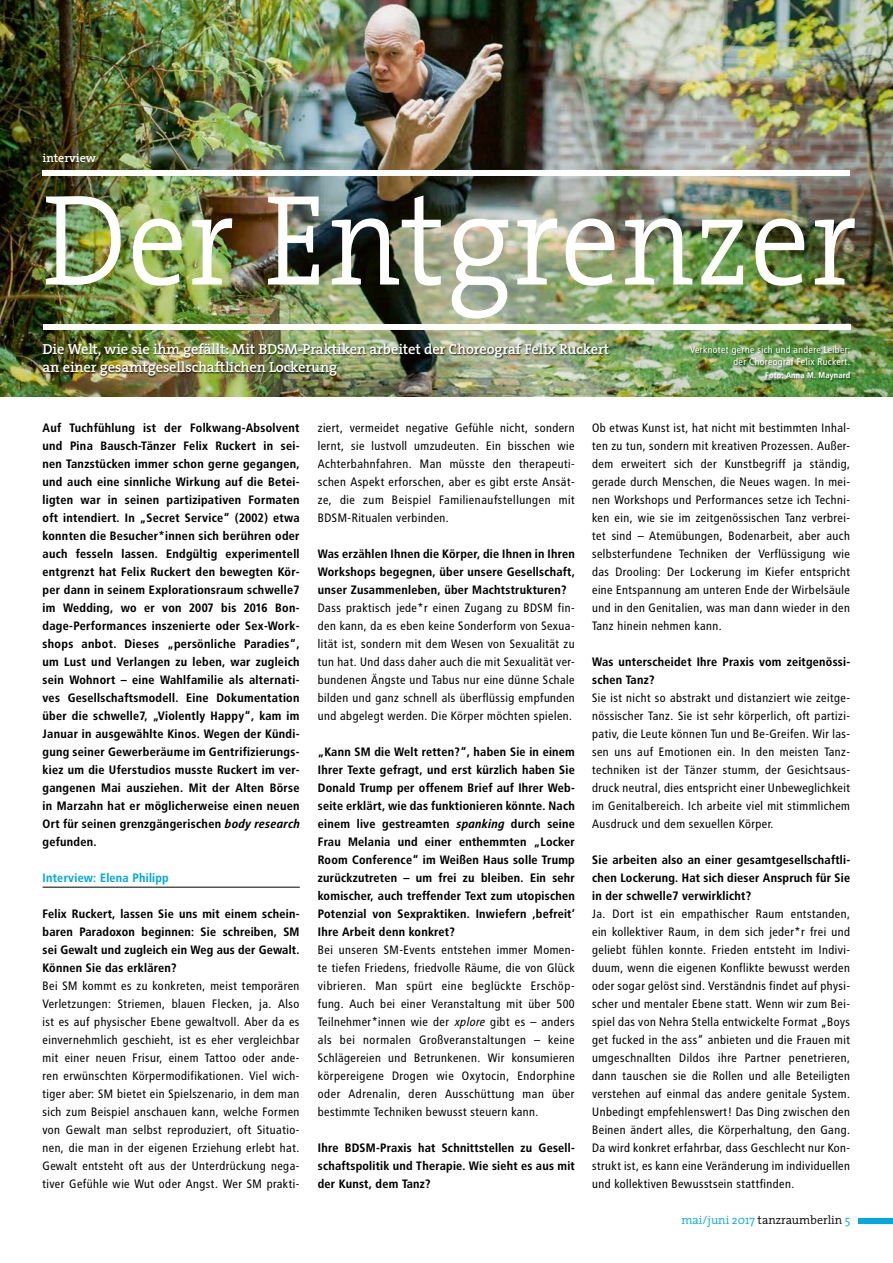
<style>
.page{position:relative;width:893px;height:1263px;background:#fff}
.page>*{position:absolute;margin:0;border:0;box-sizing:border-box;transform-origin:0 0}
.t1{font:300 130.35px "The Serif";letter-spacing:.01em;color:#fff;scale:.91 1}
.t2{font:600 14.55px/18px "The Serif";letter-spacing:-.01em;color:#fff}
.t3{font:12.15px/18px "Transit Print OT";color:#000;text-align:justify}
.t4{font:12.15px/18px "Transit Print OT Bld";color:#000;text-align:justify}
.t5{font:12.15px "Transit Print OT Bld";color:#00a9e1}
.t6{font:300 12px "The Serif";color:#000}
.t7{font:600 12px "The Serif";color:#fff}
.t8{font:9.75px/12.8px "Transit Print OT";color:#fff;text-align:right}
.t9{font:8.25px "Transit Print OT Bld";color:#fff}
.s1{font-family:"Transit Print OT Bld Ita"}
.s2{font-style:italic}
.s3{color:#00a9e1}
</style>
<div class="page">
<div style="left:858px;top:1218px;width:35px;height:6px;background:#00a9e1"></div>
<img style="left:0;top:0;width:893px;height:396px">
<div style="left:42px;top:171px;width:808px;height:5px;background:#fff"></div>
<div style="left:43px;top:324px;width:807px;height:6px;background:#fff"></div>
<hr style="left:43px;top:887px;width:257px;height:1px;background:#000">
<div style="left:43px;top:343px;width:568px;height:35px;background:#000;opacity:.75"></div>
<div style="left:690px;top:345px;width:162px;height:37px;background:#000;opacity:.5"></div>
<p class="t7" style="left:42px;top:148px;width:55px">interview</p>
<h1 class="t1" style="left:43px;top:133px;width:896px">Der Entgrenzer</h1>
<p class="t2" style="left:43px;top:340px;width:568px">Die Welt, wie sie ihm gefällt: Mit BDSM-Praktiken arbeitet der Choreograf Felix Ruckert an einer gesamtgesellschaftlichen Lockerung</p>
<p class="t8" style="left:690px;top:343px;width:162px">Verknotet gerne sich und andere Leiber: der Choreograf Felix Ruckert.</p>
<p class="t9" style="left:765px;top:370px;width:87px">Foto: Anna M. Maynard</p>
<p class="t4" style="left:43px;top:419px;width:259px">Auf Tuchfühlung ist der Folkwang-Absolvent und Pina Bausch-Tänzer Felix Ruckert in sei&shy;nen Tanzstücken immer schon gerne gegangen, und auch eine sinnliche Wirkung auf die Betei&shy;ligten war in seinen partizipativen Formaten oft intendiert. In „Secret Service“ (2002) etwa konnten die Besucher*innen sich berühren oder auch fesseln lassen. Endgültig experimentell entgrenzt hat Felix Ruckert den bewegten Kör&shy;per dann in seinem Explorationsraum schwelle7 im Wedding, wo er von 2007 bis 2016 Bon&shy;dage-Performances inszenierte oder Sex-Work&shy;shops anbot. Dieses „persönliche Paradies“, um Lust und Verlangen zu leben, war zugleich sein Wohnort – eine Wahlfamilie als alternati&shy;ves Gesellschaftsmodell. Eine Dokumentation über die schwelle7, „Violently Happy“, kam im Januar in ausgewählte Kinos. Wegen der Kündi&shy;gung seiner Gewerberäume im Gentrifizierungs&shy;kiez um die Uferstudios musste Ruckert im ver&shy;gangenen Mai ausziehen. Mit der Alten Börse in Marzahn hat er möglicherweise einen neuen Ort für seinen grenzgängerischen <span class="s1">body research </span>gefunden.</p>
<p class="t5" style="left:43px;top:871px;width:128px">Interview: Elena Philipp</p>
<p class="t4" style="left:43px;top:905px;width:259px">Felix Ruckert, lassen Sie uns mit einem schein&shy;baren Paradoxon beginnen: Sie schreiben, SM sei Gewalt und zugleich ein Weg aus der Gewalt.<br>Können Sie das erklären?</p>
<p class="t3" style="left:43px;top:977px;width:259px">Bei SM kommt es zu konkreten, meist temporären Verletzungen: Striemen, blauen Flecken, ja. Also ist es auf physischer Ebene gewaltvoll. Aber da es einvernehmlich geschieht, ist es eher vergleichbar mit einer neuen Frisur, einem Tattoo oder ande&shy;ren erwünschten Körpermodifikationen. Viel wich&shy;tiger aber: SM bietet ein Spielszenario, in dem man sich zum Beispiel anschauen kann, welche Formen von Gewalt man selbst reproduziert, oft Situatio&shy;nen, die man in der eigenen Erziehung erlebt hat.<br>Gewalt entsteht oft aus der Unterdrückung nega&shy;tiver Gefühle wie Wut oder Angst. Wer SM prakti-</p>
<p class="t3" style="left:318px;top:419px;width:259px">ziert, vermeidet negative Gefühle nicht, sondern lernt, sie lustvoll umzudeuten. Ein bisschen wie Achterbahnfahren. Man müsste den therapeuti&shy;schen Aspekt erforschen, aber es gibt erste Ansät&shy;ze, die zum Beispiel Familienaufstellungen mit BDSM-Ritualen verbinden.</p>
<p class="t4" style="left:318px;top:545px;width:259px">Was erzählen Ihnen die Körper, die Ihnen in Ihren Workshops begegnen, über unsere Gesellschaft, unser Zusammenleben, über Machtstrukturen?</p>
<p class="t3" style="left:318px;top:599px;width:259px">Dass praktisch jede*r einen Zugang zu BDSM fin&shy;den kann, da es eben keine Sonderform von Sexua&shy;lität ist, sondern mit dem Wesen von Sexualität zu tun hat. Und dass daher auch die mit Sexualität ver&shy;bundenen Ängste und Tabus nur eine dünne Schale bilden und ganz schnell als überflüssig empfunden und abgelegt werden. Die Körper möchten spielen.</p>
<p class="t4" style="left:318px;top:743px;width:259px">„Kann SM die Welt retten?“, haben Sie in einem Ihrer Texte gefragt, und erst kürzlich haben Sie Donald Trump per offenem Brief auf Ihrer Web&shy;seite erklärt, wie das funktionieren könnte. Nach einem live gestreamten <span class="s1">spanking</span> durch seine Frau Melania und einer enthemmten „Locker Room Conference“ im Weißen Haus solle Trump zurückzutreten – um frei zu bleiben. Ein sehr komischer, auch treffender Text zum utopischen Potenzial von Sexpraktiken. Inwiefern ‚befreit‘ Ihre Arbeit denn konkret?</p>
<p class="t3" style="left:318px;top:941px;width:259px">Bei unseren SM-Events entstehen immer Momen&shy;te tiefen Friedens, friedvolle Räume, die von Glück vibrieren. Man spürt eine beglückte Erschöp&shy;fung. Auch bei einer Veranstaltung mit über 500<br>Teilnehmer*innen wie der <span class="s2">xplore</span> gibt es – anders als bei normalen Großveranstaltungen – keine Schlägereien und Betrunkenen. Wir konsumieren körpereigene Drogen wie Oxytocin, Endorphine oder Adrenalin, deren Ausschüttung man über bestimmte Techniken bewusst steuern kann.</p>
<p class="t4" style="left:318px;top:1139px;width:259px">Ihre BDSM-Praxis hat Schnittstellen zu Gesell&shy;schaftspolitik und Therapie. Wie sieht es aus mit der Kunst, dem Tanz?</p>
<p class="t3" style="left:592px;top:419px;width:260px">Ob etwas Kunst ist, hat nicht mit bestimmten Inhal&shy;ten zu tun, sondern mit kreativen Prozessen. Außer&shy;dem erweitert sich der Kunstbegriff ja ständig, gerade durch Menschen, die Neues wagen. In mei&shy;nen Workshops und Performances setze ich Techni&shy;ken ein, wie sie im zeitgenössischen Tanz verbrei&shy;tet sind – Atemübungen, Bodenarbeit, aber auch selbsterfundene Techniken der Verflüssigung wie das Drooling: Der Lockerung im Kiefer entspricht eine Entspannung am unteren Ende der Wirbelsäule und in den Genitalien, was man dann wieder in den Tanz hinein nehmen kann.</p>
<p class="t4" style="left:592px;top:653px;width:260px">Was unterscheidet Ihre Praxis vom zeitgenössi&shy;schen Tanz?</p>
<p class="t3" style="left:592px;top:689px;width:260px">Sie ist nicht so abstrakt und distanziert wie zeitge&shy;nössischer Tanz. Sie ist sehr körperlich, oft partizi&shy;pativ, die Leute können Tun und Be-Greifen. Wir las&shy;sen uns auf Emotionen ein. In den meisten Tanz&shy;techniken ist der Tänzer stumm, der Gesichtsaus&shy;druck neutral, dies entspricht einer Unbeweglichkeit im Genitalbereich. Ich arbeite viel mit stimmlichem Ausdruck und dem sexuellen Körper.</p>
<p class="t4" style="left:592px;top:851px;width:260px">Sie arbeiten also an einer gesamtgesellschaftli&shy;chen Lockerung. Hat sich dieser Anspruch für Sie in der schwelle7 verwirklicht?</p>
<p class="t3" style="left:592px;top:905px;width:260px">Ja. Dort ist ein empathischer Raum entstanden, ein kollektiver Raum, in dem sich jeder*r frei und geliebt fühlen konnte. Frieden entsteht im Indivi&shy;duum, wenn die eigenen Konflikte bewusst werden oder sogar gelöst sind. Verständnis findet auf physi&shy;scher und mentaler Ebene statt. Wenn wir zum Bei&shy;spiel das von Nehra Stella entwickelte Format „Boys get fucked in the ass“ anbieten und die Frauen mit umgeschnallten Dildos ihre Partner penetrieren, dann tauschen sie die Rollen und alle Beteiligten verstehen auf einmal das andere genitale System.<br>Unbedingt empfehlenswert! Das Ding zwischen den Beinen ändert alles, die Körperhaltung, den Gang.<br>Da wird konkret erfahrbar, dass Geschlecht nur Kon&shy;strukt ist, es kann eine Veränderung im individuellen und kollektiven Bewusstsein stattfinden.</p>
<p class="t6" style="left:681px;top:1210px;width:170px"><span class="s3">mai/juni 2017</span> tanzraumberlin <span class="s3">5</span></p>
</div>
